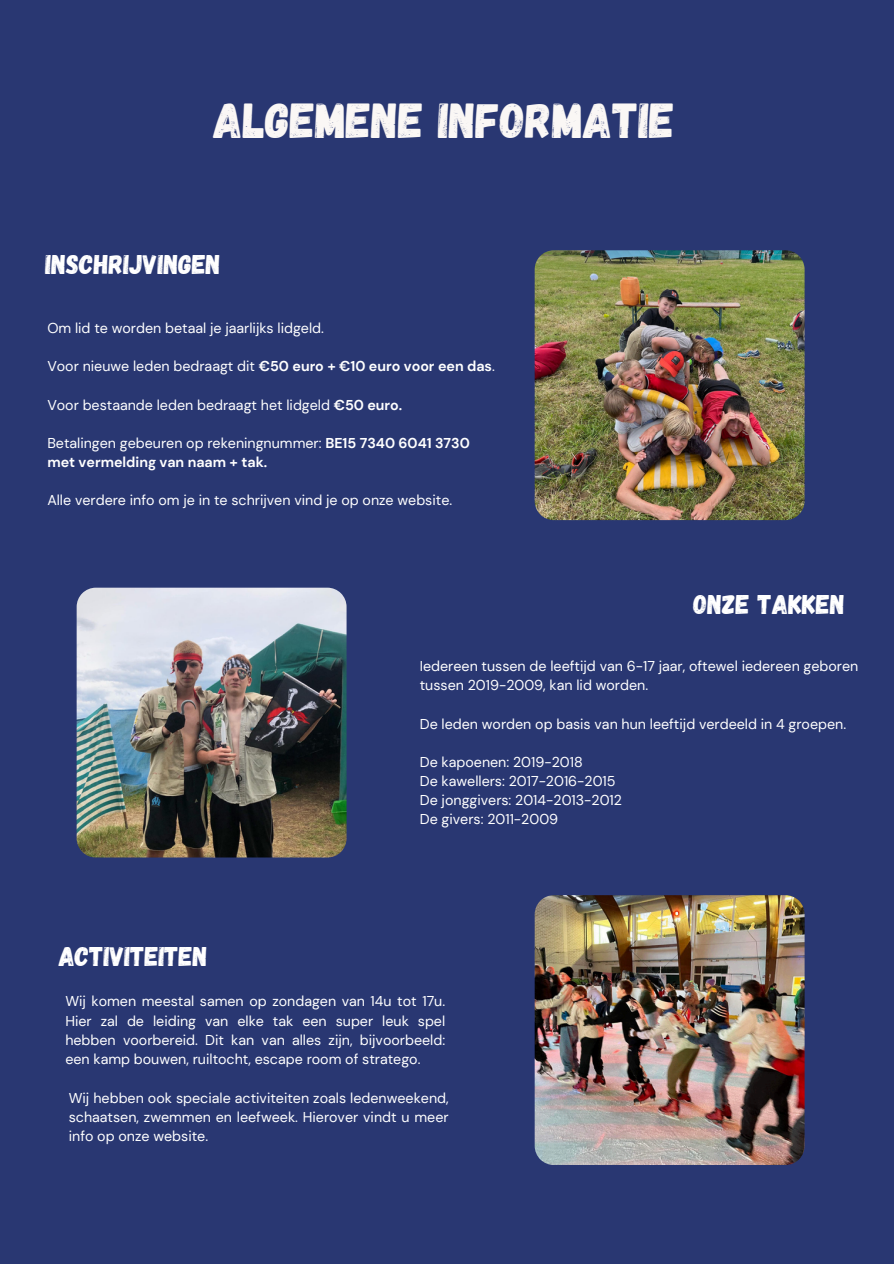
<style>
.page{position:relative;width:894px;height:1264px;background:#fff}
.page>*{position:absolute;margin:0;border:0;box-sizing:border-box;transform-origin:0 0}
.t1{font:49.05px "Gagalin";color:#faf7f5}
.t2{font:27px "Gagalin";color:#fff}
.t3{font:14.25px/19.2px "DM Sans";color:#fff}
.t4{font:700 14.25px/19.2px "DM Sans";color:#fff}
.s1{font-weight:700}
.s2{font-weight:400}
</style>
<div class="page">
<div style="left:0;top:0;width:893px;height:1263px;background:#293772"></div>
<img style="left:534px;top:895px;width:270px;height:269px">
<img style="left:77px;top:587px;width:269px;height:270px">
<img style="left:534px;top:250px;width:270px;height:270px">
<h1 class="t1" style="left:213px;top:89px;width:462px">ALGEMENE INFORMATIE</h1>
<h2 class="t2" style="left:46px;top:246px;width:176px">INSCHRIJVINGEN</h2>
<p class="t3" style="left:47px;top:318px;width:278px">Om lid te worden betaal je jaarlijks lidgeld.</p>
<p class="t3" style="left:47px;top:357px;width:449px">Voor nieuwe leden bedraagt dit <span class="s1">€50 euro + €10 euro voor een das</span>.</p>
<p class="t3" style="left:47px;top:395px;width:356px">Voor bestaande leden bedraagt het lidgeld <span class="s1">€50 euro.</span></p>
<p class="t4" style="left:47px;top:433px;width:424px"><span class="s2">Betalingen gebeuren op rekeningnummer:</span> BE15 7340 6041 3730 met vermelding van naam + tak.</p>
<p class="t3" style="left:47px;top:491px;width:406px">Alle verdere info om je in te schrijven vind je op onze website.</p>
<h2 class="t2" style="left:693px;top:587px;width:153px">ONZE TAKKEN</h2>
<h2 class="t2" style="left:59px;top:938px;width:150px">ACTIVITEITEN</h2>
<p class="t3" style="left:419px;top:656px;width:440px">Iedereen tussen de leeftijd van 6-17 jaar, oftewel iedereen geboren tussen 2019-2009, kan lid worden.</p>
<p class="t3" style="left:419px;top:714px;width:428px">De leden worden op basis van hun leeftijd verdeeld in 4 groepen.</p>
<p class="t3" style="left:419px;top:752px;width:204px">De kapoenen: 2019-2018<br>De kawellers: 2017-2016-2015<br>De jonggivers: 2014-2013-2012<br>De givers: 2011-2009</p>
<p class="t3" style="left:65px;top:991px;width:381px;text-align:justify">Wij komen meestal samen op zondagen van 14u tot 17u.<br>Hier zal de leiding van elke tak een super leuk spel hebben voorbereid. Dit kan van alles zijn, bijvoorbeeld: een kamp bouwen, ruiltocht, escape room of stratego.</p>
<p class="t3" style="left:69px;top:1088px;width:381px;text-align:justify">Wij hebben ook speciale activiteiten zoals ledenweekend, schaatsen, zwemmen en leefweek. Hierover vindt u meer info op onze website.</p>
</div>
